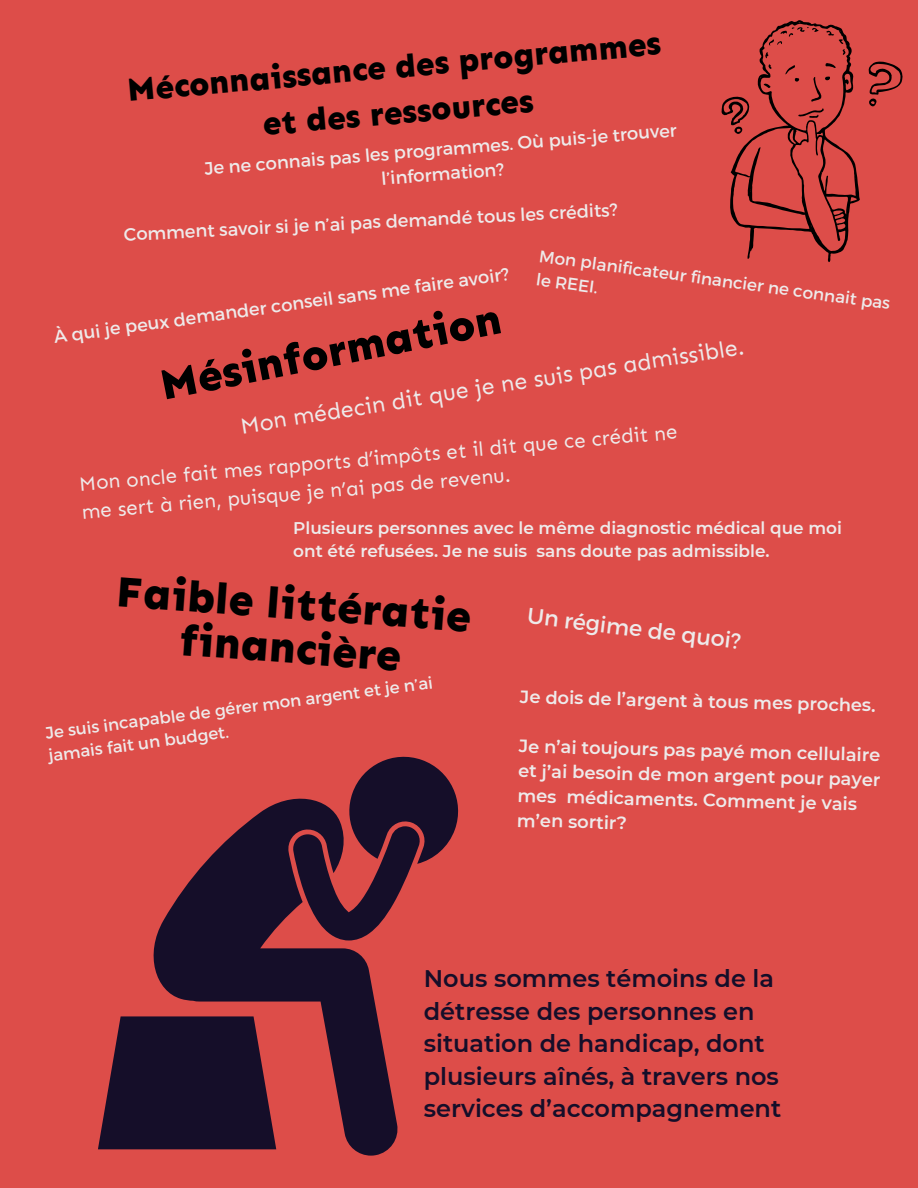
<style>
.page{position:relative;width:918px;height:1188px;background:#dd4d49}
.page>*{position:absolute;margin:0;border:0;box-sizing:border-box;transform-origin:0 0}
.t1{font:800 44.25px/44.4px "Sen";color:#000;text-align:center}
.t2{font:800 43.95px "Sen";color:#000}
.t3{font:800 32.85px/45.8px "Sen";color:#000;text-align:center}
.t4{font:600 24px/32.7px "Montserrat";color:#150e29}
.t5{font:23.25px "Sen";color:#eeeaea}
.t6{font:22.2px "Montserrat";color:#eeeaea}
.t7{font:20.55px/28.2px "Sen";color:#eeeaea}
.t8{font:18px/24.5px "Montserrat";color:#eeeaea;text-align:center}
.t9{font:600 17.85px/24.5px "Montserrat";color:#eeeaea}
.t10{font:600 16.95px/23.7px "Montserrat";color:#eeeaea}
.t11{font:16.95px/24.2px "Montserrat";color:#eeeaea}
.t12{font:16.8px/21.6px "Montserrat";color:#eeeaea}
</style>
<div class="page">
<svg style="left:721px;top:20px;width:182px;height:242px"></svg>
<svg style="left:144px;top:799px;width:254px;height:357px;fill:#150e29"></svg>
<svg style="left:98px;top:1016px;width:178px;height:133px"></svg>
<svg style="left:293px;top:756px;width:166px;height:184px"></svg>
<p class="t3" style="left:125px;top:67px;width:537px;rotate:-5deg">Méconnaissance des programmes et des ressources</p>
<p class="t8" style="left:204px;top:157px;width:475px;rotate:-5deg">Je ne connais pas les programmes. Où puis-je trouver l’information?</p>
<p class="t8" style="left:123px;top:222px;width:496px;rotate:-3deg">Comment savoir si je n’ai pas demandé tous les crédits?</p>
<p class="t8" style="left:52px;top:324px;width:461px;rotate:-8deg">À qui je peux demander conseil sans me faire avoir?</p>
<h4 class="t11" style="left:541px;top:242px;width:356px;rotate:8deg">Mon planificateur financier ne connait pas le REEI.</h4>
<h2 class="t2" style="left:155px;top:359px;width:349px;rotate:-11deg">Mésinformation</h2>
<p class="t5" style="left:238px;top:412px;width:511px;rotate:-9deg">Mon médecin dit que je ne suis pas admissible.</p>
<h1 class="t7" style="left:78px;top:470px;width:602px;rotate:-5deg">Mon oncle fait mes rapports d’impôts et il dit que ce crédit ne me sert à rien, puisque je n’ai pas de revenu.</h1>
<h5 class="t10" style="left:293px;top:516px;width:550px">Plusieurs personnes avec le même diagnostic médical que moi ont été refusées. Je ne suis sans doute pas admissible.</h5>
<h6 class="t1" style="left:118px;top:569px;width:358px;rotate:4deg">Faible littératie financière</h6>
<h1 class="t6" style="left:529px;top:601px;width:216px;rotate:7deg">Un régime de quoi?</h1>
<h4 class="t12" style="left:44px;top:723px;width:392px;rotate:-8deg">Je suis incapable de gérer mon argent et je n’ai jamais fait un budget.</h4>
<p class="t9" style="left:520px;top:686px;width:357px;rotate:1deg">Je dois de l’argent à tous mes proches.</p>
<h6 class="t9" style="left:518px;top:735px;width:364px;rotate:1deg">Je n’ai toujours pas payé mon cellulaire et j’ai besoin de mon argent pour payer mes médicaments. Comment je vais m’en sortir?</h6>
<h6 class="t4" style="left:424px;top:962px;width:359px">Nous sommes témoins de la détresse des personnes en situation de handicap, dont plusieurs aînés, à travers nos services d’accompagnement</h6>
</div>
